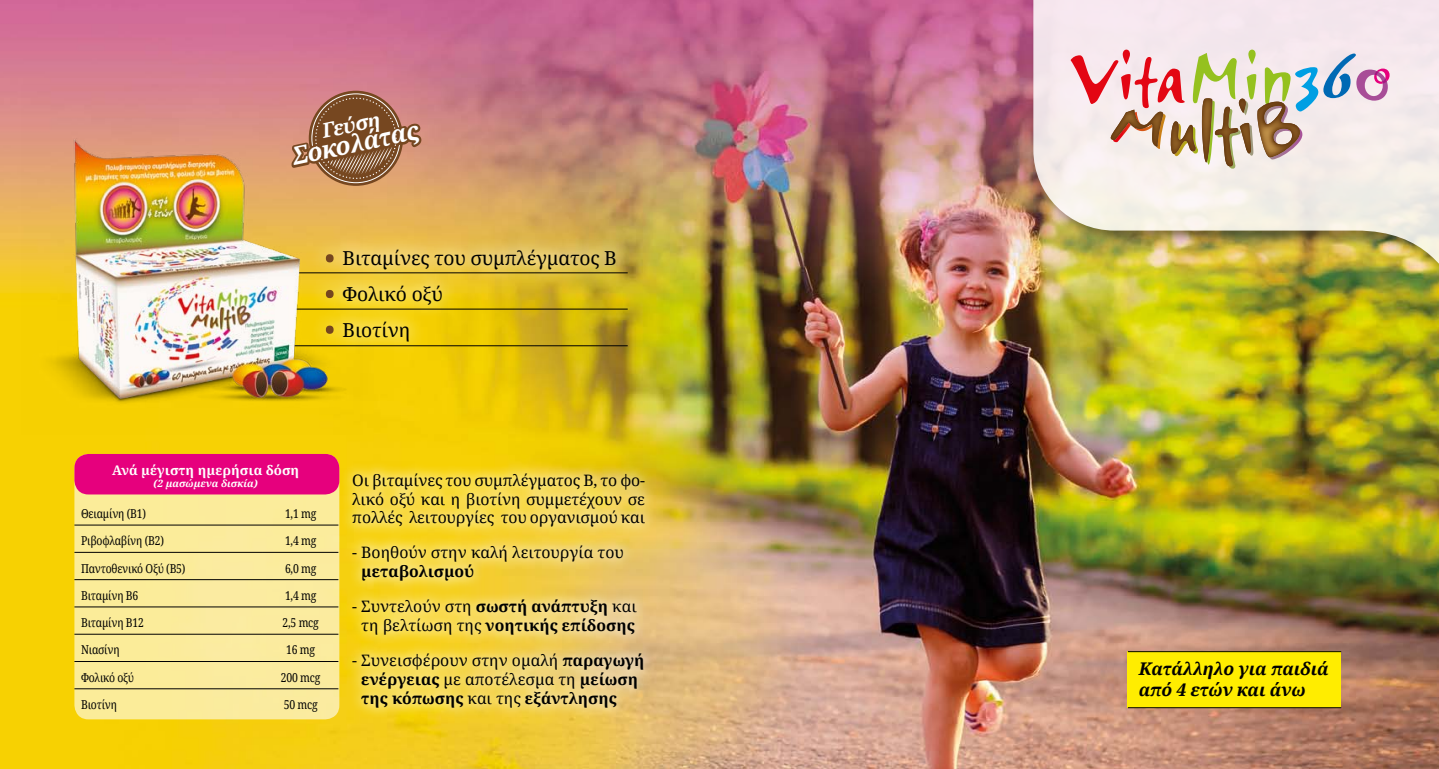
<style>
.page{position:relative;width:1439px;height:769px;background:#fff}
.page>*{position:absolute;margin:0;border:0;box-sizing:border-box;transform-origin:0 0}
.t1{font:italic 700 24.68px "Noto Serif";color:#fff}
.t2{font:italic 700 20.12px "Noto Serif";color:#fff}
.t3{font:19.25px "Noto Serif";letter-spacing:-.01em;color:#000}
.t4{font:italic 700 17.5px/21px "Noto Serif";letter-spacing:-.01em;color:#000}
.t5{font:15.75px/18.9px "Noto Serif";letter-spacing:-.01em;color:#000;text-align:justify}
.t6{font:700 15.75px/18.9px "Noto Serif";color:#000}
.t7{font:700 13.3px "Noto Serif";color:#fff}
.t8{font:12.25px "Noto Serif";letter-spacing:-.02em;color:#000;scale:.85 1}
.t9{font:italic 700 9.97px "Noto Serif";color:#fff}
.s1{color:#764720}
.s2{font-weight:700}
.s3{font-weight:400}
</style>
<div class="page">
<img style="left:0;top:0;width:1439px;height:769px">
<div style="left:309px;top:232px;width:324px;height:126px;background:#fff;opacity:.75"></div>
<hr style="left:227px;top:273px;width:401px;height:1px;background:#000">
<hr style="left:227px;top:309px;width:401px;height:1px;background:#000">
<hr style="left:227px;top:345px;width:401px;height:1px;background:#000">
<div style="left:340px;top:461px;width:317px;height:260px;background:#fff;opacity:.75"></div>
<div style="left:74px;top:454px;width:265px;height:265px;background:#fbec9b;border-radius:14px"></div>
<hr style="left:74px;top:552px;width:189px;height:1px;background:#000">
<hr style="left:263px;top:552px;width:75px;height:1px;background:#000">
<hr style="left:74px;top:579px;width:189px;height:1px;background:#000">
<hr style="left:263px;top:579px;width:75px;height:1px;background:#000">
<hr style="left:74px;top:607px;width:189px;height:1px;background:#000">
<hr style="left:263px;top:607px;width:75px;height:1px;background:#000">
<hr style="left:74px;top:525px;width:189px;height:1px;background:#000">
<hr style="left:263px;top:525px;width:75px;height:1px;background:#000">
<hr style="left:74px;top:634px;width:189px;height:1px;background:#000">
<hr style="left:263px;top:634px;width:75px;height:1px;background:#000">
<hr style="left:74px;top:661px;width:189px;height:1px;background:#000">
<hr style="left:263px;top:661px;width:75px;height:1px;background:#000">
<hr style="left:74px;top:688px;width:189px;height:1px;background:#000">
<hr style="left:263px;top:688px;width:75px;height:1px;background:#000">
<div style="left:74px;top:454px;width:265px;height:40px;background:#e6007d;border-radius:14px"></div>
<img style="left:21px;top:84px;width:342px;height:350px">
<div style="left:1030px;top:0;width:409px;height:311px;background:#000;opacity:.47"></div>
<img style="left:1033px;top:0;width:406px;height:298px">
<svg style="left:289px;top:88px;width:136px;height:101px;background:#a77052"></svg>
<div style="left:1127px;top:651px;width:214px;height:57px;background:#ffed00"></div>
<hr style="left:1128px;top:651px;width:213px;height:1px;background:#000">
<hr style="left:1128px;top:707px;width:213px;height:1px;background:#000">
<svg style="left:1070px;top:50px;width:319px;height:116px;background:#e5d3d0"></svg>
<img style="left:1110px;top:110px;width:53px;height:37px">
<img style="left:1170px;top:121px;width:25px;height:33px">
<img style="left:1202px;top:98px;width:10px;height:64px">
<img style="left:1215px;top:107px;width:23px;height:59px">
<img style="left:1239px;top:99px;width:6px;height:14px">
<img style="left:1240px;top:123px;width:11px;height:30px">
<img style="left:1257px;top:102px;width:43px;height:55px">
<p class="t2" style="left:319px;top:118px;width:61px;rotate:-12deg">Γεύση</p>
<h1 class="t1" style="left:289px;top:140px;width:130px;rotate:-12deg">Σοκολάτας</h1>
<p class="t3" style="left:326px;top:245px;width:292px"><span class="s1">•</span> Βιταμίνες του συμπλέγματος Β</p>
<p class="t3" style="left:326px;top:281px;width:118px"><span class="s1">•</span> Φολικό οξύ</p>
<p class="t3" style="left:326px;top:316px;width:86px"><span class="s1">•</span> Βιοτίνη</p>
<p class="t7" style="left:112px;top:461px;width:189px">Ανά μέγιστη ημερήσια δόση</p>
<p class="t9" style="left:154px;top:477px;width:106px">(2 μασώμενα δισκία)</p>
<p class="t8" style="left:81px;top:505px;width:78px">Θειαμίνη (Β1)</p>
<p class="t8" style="left:285px;top:505px;width:38px">1,1 mg</p>
<p class="t8" style="left:81px;top:532px;width:99px">Ριβοφλαβίνη (Β2)</p>
<p class="t8" style="left:285px;top:532px;width:38px">1,4 mg</p>
<p class="t8" style="left:81px;top:560px;width:124px">Παντοθενικό Οξύ (B5)</p>
<p class="t8" style="left:285px;top:560px;width:38px">6,0 mg</p>
<p class="t8" style="left:81px;top:587px;width:69px">Βιταμίνη Β6</p>
<p class="t8" style="left:285px;top:587px;width:38px">1,4 mg</p>
<p class="t8" style="left:81px;top:614px;width:75px">Βιταμίνη Β12</p>
<p class="t8" style="left:282px;top:614px;width:44px">2,5 mcg</p>
<p class="t8" style="left:81px;top:641px;width:47px">Νιασίνη</p>
<p class="t8" style="left:286px;top:641px;width:36px">16 mg</p>
<p class="t8" style="left:81px;top:669px;width:64px">Φολικό οξύ</p>
<p class="t8" style="left:281px;top:669px;width:48px">200 mcg</p>
<p class="t8" style="left:81px;top:696px;width:44px">Βιοτίνη</p>
<p class="t8" style="left:284px;top:696px;width:41px">50 mcg</p>
<p class="t5" style="left:352px;top:470px;width:294px">Οι βιταμίνες του συμπλέγματος Β, το φο&shy;λικό οξύ και η βιοτίνη συμμετέχουν σε πολλές λειτουργίες του οργανισμού και</p>
<p class="t5" style="left:352px;top:543px;width:273px">- Βοηθούν στην καλή λειτουργία του</p>
<p class="t6" style="left:361px;top:562px;width:114px">μεταβολισμού</p>
<p class="t5" style="left:352px;top:597px;width:286px;text-align:center">- Συντελούν στη <span class="s2">σωστή ανάπτυξη</span> και τη βελτίωση της <span class="s2">νοητικής επίδοσης</span></p>
<p class="t6" style="left:361px;top:651px;width:285px;text-indent:-9px"><span class="s3">- Συνεισφέρουν στην ομαλή</span> παραγωγή ενέργειας <span class="s3">με αποτέλεσμα τη</span> μείωση της κόπωσης <span class="s3">και της</span> εξάντλησης</p>
<p class="t4" style="left:1138px;top:657px;width:191px">Κατάλληλο για παιδιά από 4 ετών και άνω</p>
</div>
